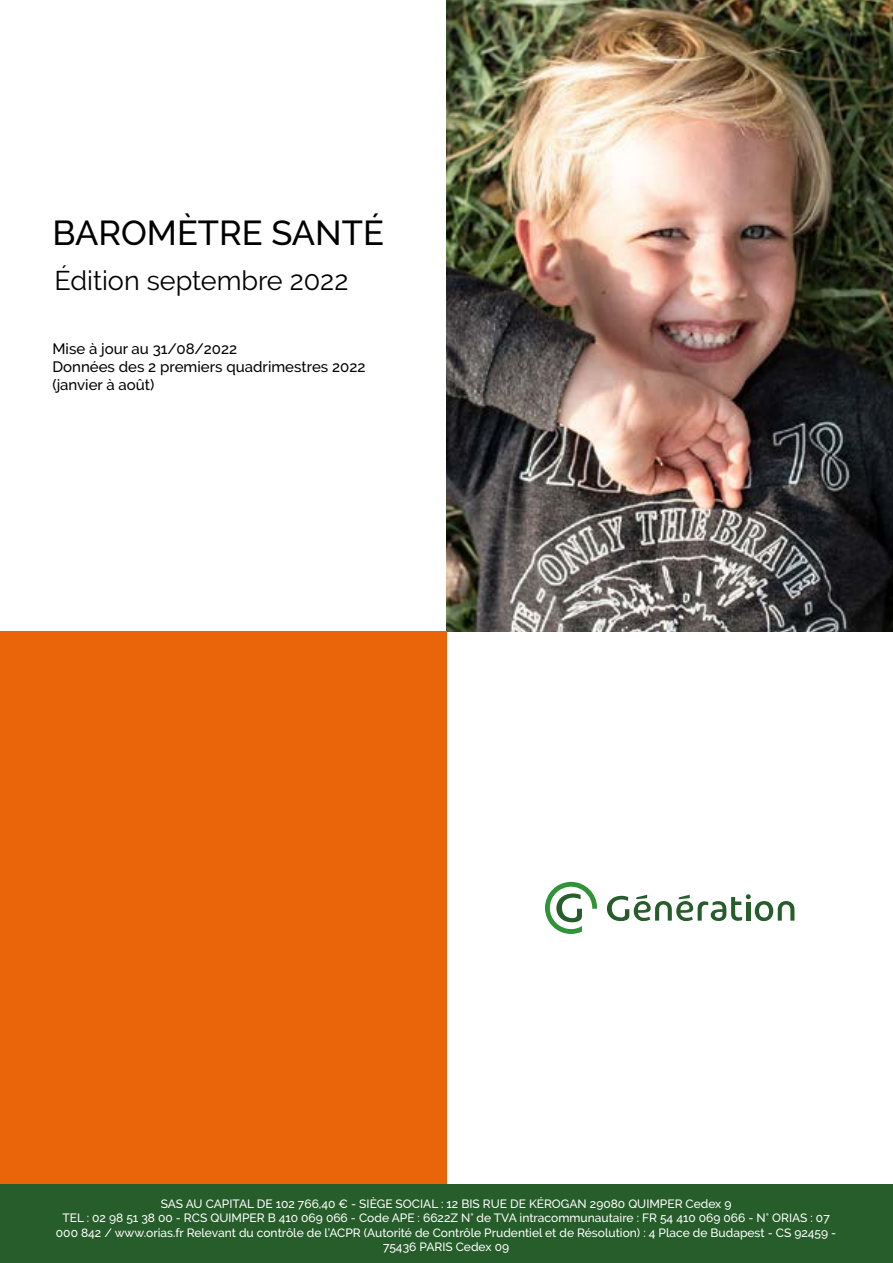
<style>
.page{position:relative;width:893px;height:1263px;background:#fff}
.page>*{position:absolute;margin:0;border:0;box-sizing:border-box;transform-origin:0 0}
.t1{font:500 34.5px "Raleway";color:#000}
.t2{font:27px "Raleway";color:#000}
.t3{font:500 15px/18px "Raleway";color:#000}
.t4{font:500 12px/14.4px "Raleway";color:#fff;text-align:center}
</style>
<div class="page">
<img style="left:446px;top:0;width:447px;height:631px">
<svg style="left:545px;top:882px;width:52px;height:52px"></svg>
<svg style="left:607px;top:894px;width:187px;height:27px"></svg>
<div style="left:0;top:631px;width:446px;height:632px;background:#ea640a"></div>
<div style="left:0;top:1184px;width:893px;height:79px;background:#265d2a"></div>
<h1 class="t1" style="left:52px;top:213px;width:333px">BAROMÈTRE SANTÉ</h1>
<h2 class="t2" style="left:55px;top:265px;width:295px">Édition septembre 2022</h2>
<p class="t3" style="left:52px;top:340px;width:315px">Mise à jour au 31/08/2022<br>Données des 2 premiers quadrimestres 2022 (janvier à août)</p>
<p class="t4" style="left:56px;top:1196px;width:782px">SAS AU CAPITAL DE 102 766,40 € - SIÈGE SOCIAL : 12 BIS RUE DE KÉROGAN 29080 QUIMPER Cedex 9<br>TEL : 02 98 51 38 00 - RCS QUIMPER B 410 069 066 - Code APE : 6622Z N° de TVA intracommunautaire : FR 54 410 069 066 - N° ORIAS : 07<br>000 842 / www.orias.fr Relevant du contrôle de l’ACPR (Autorité de Contrôle Prudentiel et de Résolution) : 4 Place de Budapest - CS 92459 - 75436 PARIS Cedex 09</p>
</div>
